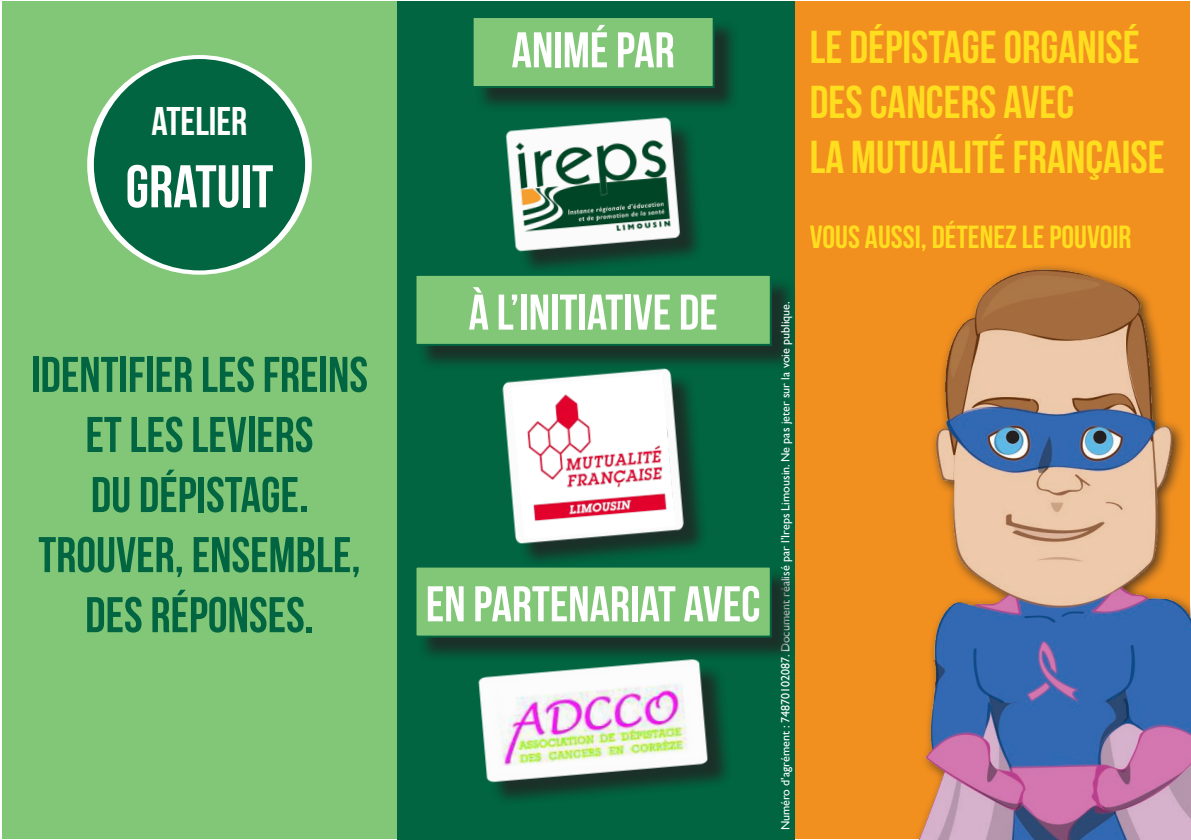
<style>
.page{position:relative;width:1191px;height:840px;background:#fff}
.page>*{position:absolute;margin:0;border:0;box-sizing:border-box;transform-origin:0 0}
.t1{font:60px "Bebas Neue";color:#fff}
.t2{font:50px "Bebas Neue";color:#006540}
.t3{font:50px "Bebas Neue";color:#fff}
.t4{font:46px "Bebas Neue";color:#ffdd1f}
.t5{font:40px "Bebas Neue";color:#fff}
.t6{font:32px "Bebas Neue";color:#ffdd1f}
.t7{font:12px "Gill Sans";color:#fff}
</style>
<div class="page">
<div style="left:795px;top:1px;width:395px;height:837px;background:#f2901f"></div>
<div style="left:397px;top:1px;width:397px;height:838px;background:#006540"></div>
<div style="left:510px;top:121px;width:195px;height:155px;background:#231f20;opacity:.75"></div>
<img style="left:505px;top:117px;width:184px;height:143px">
<div style="left:474px;top:19px;width:265px;height:94px;background:#231f20;opacity:.75"></div>
<div style="left:471px;top:16px;width:243px;height:72px;background:#82c778;border:2px solid #006540"></div>
<div style="left:2px;top:1px;width:395px;height:837px;background:#82c778"></div>
<svg style="left:87px;top:55px;width:225px;height:219px;fill:#fff"></svg>
<div style="left:94px;top:59px;width:211px;height:211px;background:#006540;border-radius:50%"></div>
<div style="left:417px;top:277px;width:379px;height:93px;background:#231f20;opacity:.75"></div>
<div style="left:414px;top:274px;width:358px;height:71px;background:#82c778;border:2px solid #006540"></div>
<img style="left:900px;top:266px;width:291px;height:573px">
<div style="left:506px;top:372px;width:202px;height:195px;background:#231f20;opacity:.75"></div>
<img style="left:493px;top:358px;width:199px;height:196px">
<img style="left:511px;top:373px;width:164px;height:165px">
<div style="left:417px;top:568px;width:379px;height:94px;background:#231f20;opacity:.75"></div>
<div style="left:414px;top:565px;width:358px;height:72px;background:#82c778;border:2px solid #006540"></div>
<div style="left:482px;top:662px;width:250px;height:143px;background:#231f20;opacity:.75"></div>
<img style="left:467px;top:651px;width:252px;height:138px">
<img style="left:483px;top:665px;width:220px;height:109px">
<p class="t5" style="left:152px;top:99px;width:97px">ATELIER</p>
<p class="t1" style="left:126px;top:153px;width:149px">GRATUIT</p>
<p class="t2" style="left:31px;top:347px;width:338px">IDENTIFIER LES FREINS</p>
<p class="t2" style="left:85px;top:407px;width:229px">ET LES LEVIERS</p>
<p class="t2" style="left:91px;top:467px;width:219px">DU DÉPISTAGE.</p>
<p class="t2" style="left:38px;top:527px;width:324px">TROUVER, ENSEMBLE,</p>
<p class="t2" style="left:85px;top:587px;width:230px">DES RÉPONSES.</p>
<p class="t3" style="left:511px;top:23px;width:165px">ANIMÉ PAR</p>
<p class="t3" style="left:468px;top:285px;width:251px">À L’INITIATIVE DE</p>
<p class="t3" style="left:426px;top:576px;width:336px">EN PARTENARIAT AVEC</p>
<p class="t4" style="left:810px;top:22px;width:331px">LE DÉPISTAGE ORGANISÉ</p>
<p class="t4" style="left:810px;top:77px;width:266px">DES CANCERS AVEC</p>
<p class="t4" style="left:810px;top:132px;width:356px">LA MUTUALITÉ FRANÇAISE</p>
<p class="t6" style="left:810px;top:219px;width:323px">VOUS AUSSI, DÉTENEZ LE POUVOIR</p>
<p class="t7" style="left:778px;top:830px;width:530px;rotate:-90deg">Numéro d’agrément : 74870102087. Document réalisé par l’Ireps Limousin. Ne pas jeter sur la voie publique.</p>
</div>
